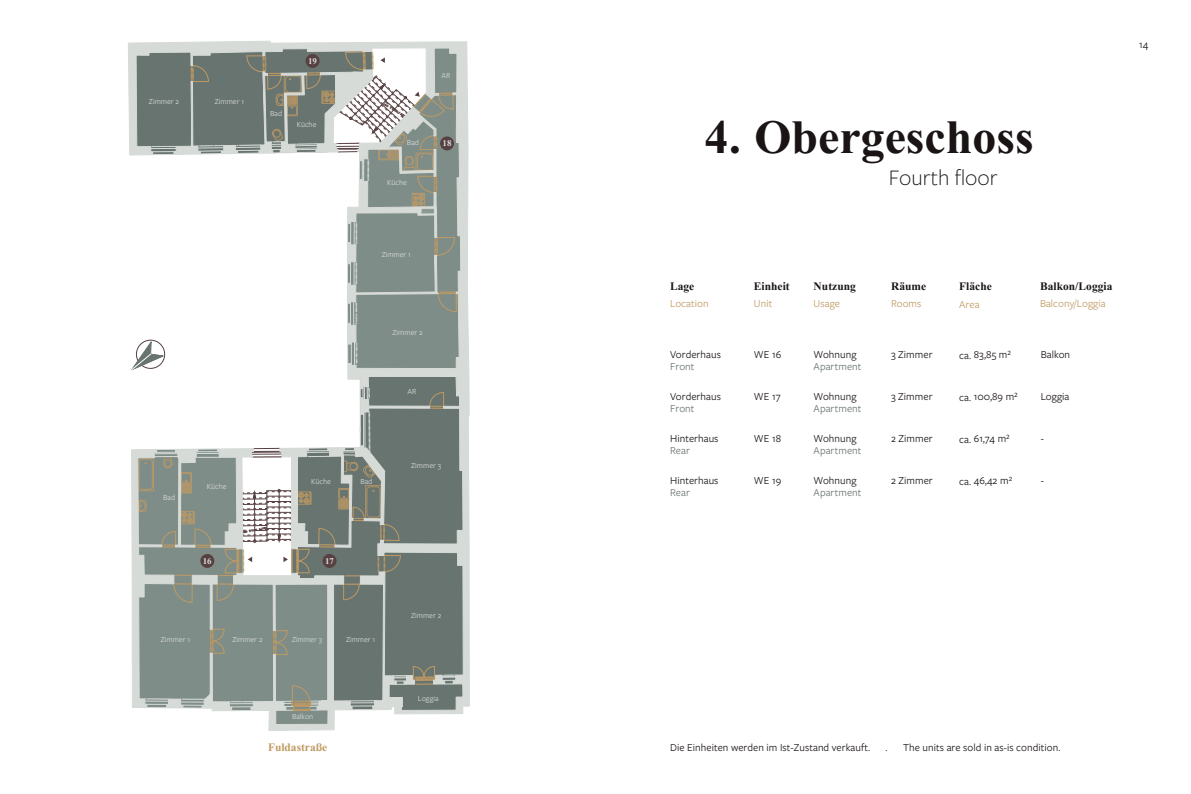
<style>
.page{position:relative;width:1191px;height:794px;background:#fff}
.page>*{position:absolute;margin:0;border:0;box-sizing:border-box;transform-origin:0 0}
.t1{font:700 46px "Tai Heritage Pro";color:#1a1415}
.t2{font:300 23px "Freight Sans Pro";color:#1a1415}
.t3{font:11px "Freight Sans Pro";letter-spacing:.005em;color:#1a1415}
.t4{font:11px "Freight Sans Pro";letter-spacing:.005em;color:#687470}
.t5{font:700 11px "Tai Heritage Pro";letter-spacing:.005em;color:#1a1415}
.t6{font:11px "Freight Sans Pro";letter-spacing:.005em;color:#c09a63}
.t7{font:700 11px "Tai Heritage Pro";color:#c09a63}
.t8{font:700 8.5px "Tai Heritage Pro";color:#d7dbd8}
.t9{font:8px "Freight Sans Pro";color:#d7dbd8}
</style>
<div class="page">
<svg style="left:128px;top:40px;width:342px;height:666px"></svg>
<div style="left:458px;top:360px;width:8px;height:33px;background:#d7dbd8"></div>
<div style="left:459px;top:534px;width:8px;height:25px;background:#d7dbd8"></div>
<div style="left:455px;top:44px;width:9px;height:7px;background:#d7dbd8"></div>
<div style="left:131px;top:45px;width:16px;height:8px;border:1px solid #d7dbd8"></div>
<svg style="left:130px;top:46px;width:327px;height:331px"></svg>
<svg style="left:131px;top:386px;width:332px;height:345px"></svg>
<p class="t9" style="left:149px;top:96px;width:32px">Zimmer 2</p>
<p class="t9" style="left:215px;top:96px;width:31px">Zimmer 1</p>
<p class="t8" style="left:308px;top:56px;width:11px">19</p>
<p class="t9" style="left:270px;top:108px;width:14px">Bad</p>
<p class="t9" style="left:297px;top:119px;width:21px">Küche</p>
<p class="t9" style="left:441px;top:70px;width:10px">AR</p>
<p class="t9" style="left:407px;top:137px;width:14px">Bad</p>
<p class="t9" style="left:387px;top:177px;width:21px">Küche</p>
<p class="t8" style="left:442px;top:138px;width:11px">18</p>
<p class="t9" style="left:382px;top:249px;width:31px">Zimmer 1</p>
<p class="t9" style="left:163px;top:491px;width:14px">Bad</p>
<p class="t9" style="left:392px;top:327px;width:32px">Zimmer 2</p>
<p class="t9" style="left:407px;top:386px;width:10px">AR</p>
<p class="t9" style="left:207px;top:481px;width:21px">Küche</p>
<p class="t9" style="left:311px;top:476px;width:21px">Küche</p>
<p class="t8" style="left:203px;top:555px;width:11px">16</p>
<p class="t8" style="left:325px;top:555px;width:11px">17</p>
<p class="t9" style="left:360px;top:476px;width:14px">Bad</p>
<p class="t9" style="left:411px;top:460px;width:31px">Zimmer 3</p>
<p class="t9" style="left:411px;top:609px;width:32px">Zimmer 2</p>
<p class="t9" style="left:232px;top:634px;width:32px">Zimmer 2</p>
<p class="t9" style="left:292px;top:634px;width:31px">Zimmer 3</p>
<p class="t9" style="left:161px;top:634px;width:31px">Zimmer 1</p>
<p class="t9" style="left:346px;top:634px;width:31px">Zimmer 1</p>
<p class="t9" style="left:292px;top:711px;width:23px">Balkon</p>
<p class="t7" style="left:268px;top:741px;width:61px">Fuldastraße</p>
<p class="t9" style="left:418px;top:692px;width:22px">Loggia</p>
<h1 class="t1" style="left:704px;top:110px;width:331px">4. Obergeschoss</h1>
<h2 class="t2" style="left:888px;top:162px;width:110px">Fourth floor</h2>
<p class="t3" style="left:1139px;top:37px;width:11px">14</p>
<p class="t5" style="left:670px;top:280px;width:26px">Lage</p>
<p class="t6" style="left:670px;top:296px;width:40px">Location</p>
<p class="t3" style="left:670px;top:347px;width:52px">Vorderhaus</p>
<p class="t3" style="left:670px;top:389px;width:52px">Vorderhaus</p>
<p class="t3" style="left:670px;top:431px;width:50px">Hinterhaus</p>
<p class="t3" style="left:670px;top:473px;width:50px">Hinterhaus</p>
<p class="t4" style="left:670px;top:359px;width:26px">Front</p>
<p class="t4" style="left:670px;top:401px;width:26px">Front</p>
<p class="t4" style="left:670px;top:443px;width:21px">Rear</p>
<p class="t4" style="left:670px;top:485px;width:21px">Rear</p>
<p class="t5" style="left:754px;top:280px;width:37px">Einheit</p>
<p class="t5" style="left:813px;top:280px;width:44px">Nutzung</p>
<p class="t5" style="left:891px;top:280px;width:37px">Räume</p>
<p class="t5" style="left:959px;top:280px;width:34px">Fläche</p>
<p class="t5" style="left:1040px;top:280px;width:74px">Balkon/Loggia</p>
<p class="t6" style="left:754px;top:296px;width:20px">Unit</p>
<p class="t6" style="left:813px;top:296px;width:28px">Usage</p>
<p class="t6" style="left:891px;top:296px;width:32px">Rooms</p>
<p class="t6" style="left:959px;top:297px;width:22px">Area</p>
<p class="t6" style="left:1040px;top:296px;width:67px">Balcony/Loggia</p>
<p class="t3" style="left:754px;top:347px;width:29px">WE 16</p>
<p class="t3" style="left:754px;top:389px;width:28px">WE 17</p>
<p class="t3" style="left:754px;top:431px;width:29px">WE 18</p>
<p class="t3" style="left:754px;top:473px;width:29px">WE 19</p>
<p class="t3" style="left:813px;top:347px;width:44px">Wohnung</p>
<p class="t3" style="left:813px;top:389px;width:44px">Wohnung</p>
<p class="t3" style="left:813px;top:431px;width:44px">Wohnung</p>
<p class="t3" style="left:813px;top:473px;width:44px">Wohnung</p>
<p class="t4" style="left:813px;top:359px;width:49px">Apartment</p>
<p class="t4" style="left:813px;top:401px;width:49px">Apartment</p>
<p class="t4" style="left:813px;top:443px;width:49px">Apartment</p>
<p class="t4" style="left:813px;top:485px;width:49px">Apartment</p>
<p class="t3" style="left:891px;top:347px;width:43px">3 Zimmer</p>
<p class="t3" style="left:891px;top:389px;width:43px">3 Zimmer</p>
<p class="t3" style="left:891px;top:431px;width:43px">2 Zimmer</p>
<p class="t3" style="left:891px;top:473px;width:43px">2 Zimmer</p>
<p class="t3" style="left:959px;top:347px;width:53px">ca. 83,85 m²</p>
<p class="t3" style="left:959px;top:389px;width:60px">ca. 100,89 m²</p>
<p class="t3" style="left:959px;top:431px;width:52px">ca. 61,74 m²</p>
<p class="t3" style="left:959px;top:473px;width:55px">ca. 46,42 m²</p>
<p class="t3" style="left:1040px;top:347px;width:31px">Balkon</p>
<p class="t3" style="left:1040px;top:389px;width:30px">Loggia</p>
<p class="t3" style="left:1040px;top:431px;width:5px">-</p>
<p class="t3" style="left:1040px;top:473px;width:5px">-</p>
<p class="t3" style="left:670px;top:740px;width:201px">Die Einheiten werden im Ist-Zustand verkauft.</p>
<p class="t3" style="left:885px;top:740px;width:4px">.</p>
<p class="t3" style="left:903px;top:740px;width:159px">The units are sold in as-is condition.</p>
</div>
